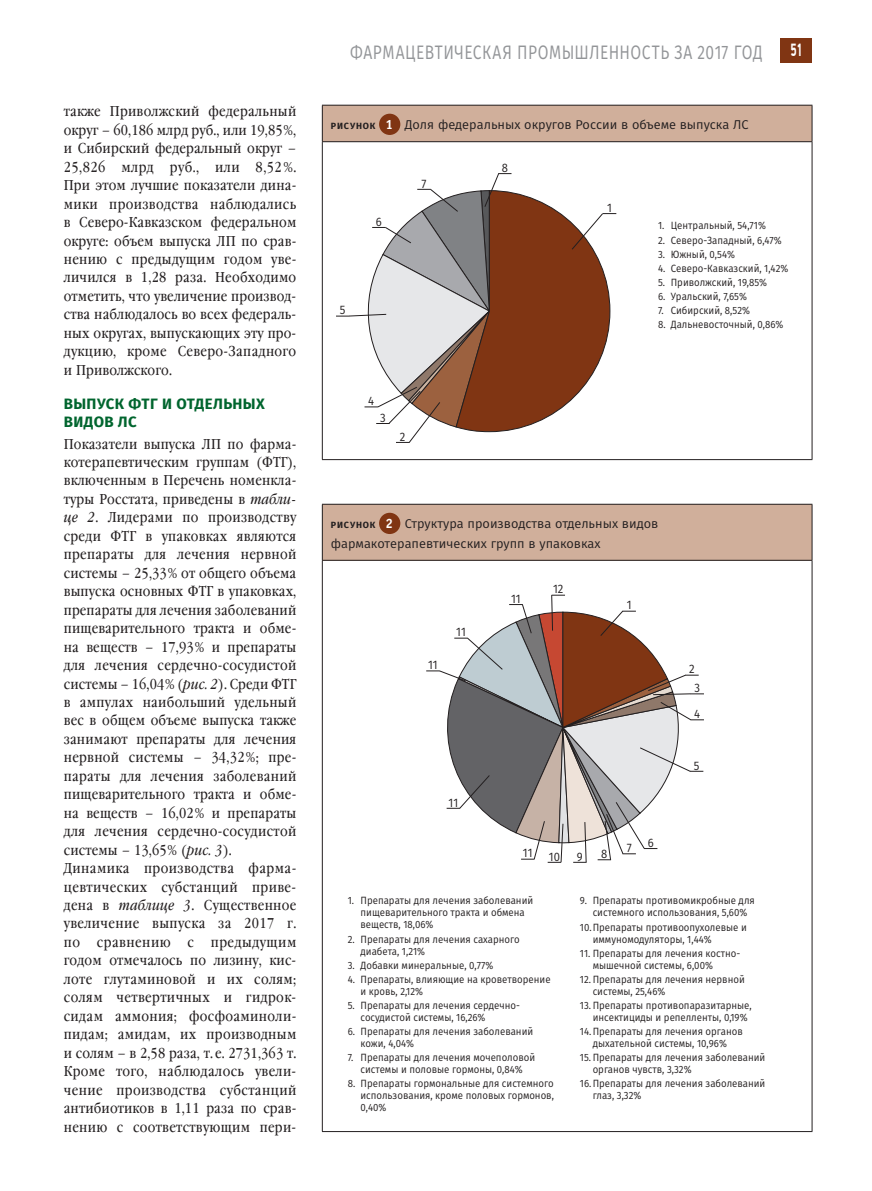
<style>
.page{position:relative;width:872px;height:1191px;background:#fff}
.page>*{position:absolute;margin:0;border:0;box-sizing:border-box;transform-origin:0 0}
.t1{font:19.5px "Fira Sans";letter-spacing:.03em;color:#939598;scale:.8 1}
.t2{font:700 18px "PF Din Display Pro";color:#fff;scale:.65 1}
.t3{font:700 15px/18.5px "Fira Sans";letter-spacing:.02em;color:#00652e}
.t4{font:14.25px/18.5px "Garamond Narrow Book ITC";letter-spacing:.02em;color:#231f20;text-align:justify}
.t5{font:12.75px/19.5px "Fira Sans";color:#231f20}
.t6{font:12.3px/18.8px "Fira Sans";color:#231f20;text-align:center;scale:.92 1}
.t7{font:10.5px/12px "Fira Sans";color:#231f20;scale:.92 1}
.s1{font-style:italic}
.s2{font-weight:700;font-size:9px}
.s3{font-family:"Officina Sans Bold ITC";font-size:13.5px;color:#fff}
</style>
<div class="page">
<div style="left:780px;top:39px;width:32px;height:24px;background:#803513"></div>
<div style="left:322px;top:105px;width:490px;height:37px;background:#d0af9b"></div>
<hr style="left:322px;top:105px;width:490px;height:1px;background:#231f20">
<hr style="left:322px;top:106px;width:1px;height:35px;background:#231f20">
<hr style="left:811px;top:106px;width:1px;height:35px;background:#231f20">
<hr style="left:322px;top:142px;width:1px;height:317px;background:#231f20">
<hr style="left:811px;top:142px;width:1px;height:317px;background:#231f20">
<hr style="left:322px;top:141px;width:490px;height:1px;background:#231f20">
<hr style="left:322px;top:459px;width:490px;height:1px;background:#231f20">
<div style="left:379px;top:114px;width:21px;height:21px;background:#803513;border-radius:50%"></div>
<svg style="left:336px;top:173px;width:280px;height:270px"></svg>
<div style="left:322px;top:504px;width:490px;height:56px;background:#d0af9b"></div>
<hr style="left:322px;top:504px;width:490px;height:1px;background:#231f20">
<hr style="left:322px;top:504px;width:1px;height:56px;background:#231f20">
<hr style="left:811px;top:504px;width:1px;height:56px;background:#231f20">
<hr style="left:322px;top:560px;width:1px;height:571px;background:#231f20">
<hr style="left:811px;top:560px;width:1px;height:571px;background:#231f20">
<hr style="left:322px;top:560px;width:490px;height:1px;background:#231f20">
<hr style="left:322px;top:1131px;width:490px;height:1px;background:#231f20">
<div style="left:379px;top:513px;width:21px;height:21px;background:#803513;border-radius:50%"></div>
<svg style="left:426px;top:594px;width:278px;height:269px"></svg>
<p class="t4" style="left:64px;top:104px;width:234px">также Приволжский федеральный округ – 60,186 млрд руб., или 19,85 %, и Сибирский федеральный округ – 25,826 млрд руб., или 8,52 %.<br>При этом лучшие показатели дина&shy;мики производства наблюдались в Северо-Кавказском федеральном округе: объем выпуска ЛП по срав&shy;нению с предыдущим годом уве&shy;личился в 1,28 раза. Необходимо отметить, что увеличение производ&shy;ства наблюдалось во всех федераль&shy;ных округах, выпускающих эту про&shy;дукцию, кроме Северо-Западного и Приволжского.</p>
<p class="t3" style="left:64px;top:394px;width:202px">ВЫПУСК ФТГ И ОТДЕЛЬНЫХ<br>ВИДОВ ЛС</p>
<p class="t4" style="left:64px;top:436px;width:234px;text-align:left">Показатели выпуска ЛП по фарма&shy;котерапевтическим группам (ФТГ), включенным в Перечень номенкла&shy;туры Росстата, приведены в <span class="s1">табли&shy;це 2</span>. Лидерами по производству среди ФТГ в упаковках являются препараты для лечения нервной системы – 25,33 % от общего объема выпуска основных ФТГ в упаковках, препараты для лечения заболеваний пищеварительного тракта и обме&shy;на веществ – 17,93 % и препараты для лечения сердечно-сосудистой системы – 16,04 % (<span class="s1">рис. 2</span>). Среди ФТГ в ампулах наибольший удельный вес в общем объеме выпуска также занимают препараты для лечения нервной системы – 34,32 %; пре&shy;параты для лечения заболеваний пищеварительного тракта и обме&shy;на веществ – 16,02 % и препараты для лечения сердечно-сосудистой системы – 13,65 % (<span class="s1">рис. 3</span>).<br>Динамика производства фарма&shy;цевтических субстанций приве&shy;дена в <span class="s1">таблице 3</span>. Существенное увеличение выпуска за 2017 г. по сравнению с предыдущим годом отмечалось по лизину, кис&shy;лоте глутаминовой и их солям; солям четвертичных и гидрок&shy;сидам аммония; фосфоаминоли&shy;пидам; амидам, их производным и солям – в 2,58 раза, т. е. 2731,363 т.<br>Кроме того, наблюдалось увели&shy;чение производства субстанций антибиотиков в 1,11 раза по срав&shy;нению с соответствующим пери-</p>
<h1 class="t1" style="left:350px;top:41px;width:517px">ФАРМАЦЕВТИЧЕСКАЯ ПРОМЫШЛЕННОСТЬ ЗА 2017 ГОД</h1>
<p class="t2" style="left:790px;top:43px;width:20px">51</p>
<p class="t5" style="left:331px;top:115px;width:419px"><span class="s2">РИСУНОК</span> <span class="s3">1</span> Доля федеральных округов России в объеме выпуска ЛС</p>
<p class="t6" style="left:376px;top:212px;width:8px">6</p>
<p class="t6" style="left:340px;top:301px;width:8px">5</p>
<p class="t6" style="left:421px;top:174px;width:7px">7</p>
<p class="t6" style="left:368px;top:391px;width:8px">4</p>
<p class="t6" style="left:380px;top:408px;width:8px">3</p>
<p class="t6" style="left:400px;top:427px;width:8px">2</p>
<p class="t6" style="left:502px;top:158px;width:8px">8</p>
<p class="t6" style="left:607px;top:198px;width:7px">1</p>
<p class="t7" style="left:658px;top:220px;width:119px">1. Центральный, 54,71%</p>
<p class="t7" style="left:658px;top:234px;width:136px">2. Северо-Западный, 6,47%</p>
<p class="t7" style="left:658px;top:248px;width:85px">3. Южный, 0,54%</p>
<p class="t7" style="left:658px;top:262px;width:143px">4. Северо-Кавказский, 1,42%</p>
<p class="t7" style="left:658px;top:276px;width:120px">5. Приволжский, 19,85%</p>
<p class="t7" style="left:658px;top:290px;width:98px">6. Уральский, 7,65%</p>
<p class="t7" style="left:658px;top:305px;width:101px">7. Сибирский, 8,52%</p>
<p class="t7" style="left:658px;top:319px;width:138px">8. Дальневосточный, 0,86%</p>
<p class="t5" style="left:331px;top:514px;width:329px"><span class="s2">РИСУНОК</span> <span class="s3">2</span> Структура производства отдельных видов фармакотерапевтических групп в упаковках</p>
<p class="t6" style="left:428px;top:655px;width:12px">11</p>
<p class="t6" style="left:456px;top:623px;width:12px">11</p>
<p class="t6" style="left:448px;top:793px;width:12px">11</p>
<p class="t6" style="left:511px;top:589px;width:12px">11</p>
<p class="t6" style="left:553px;top:580px;width:13px">12</p>
<p class="t6" style="left:627px;top:596px;width:7px">1</p>
<p class="t6" style="left:523px;top:843px;width:12px">11</p>
<p class="t6" style="left:549px;top:847px;width:14px">10</p>
<p class="t6" style="left:577px;top:847px;width:8px">9</p>
<p class="t6" style="left:601px;top:844px;width:8px">8</p>
<p class="t6" style="left:626px;top:838px;width:7px">7</p>
<p class="t6" style="left:647px;top:833px;width:8px">6</p>
<p class="t6" style="left:689px;top:660px;width:13px">2<br>3</p>
<p class="t6" style="left:694px;top:704px;width:8px">4</p>
<p class="t6" style="left:694px;top:756px;width:8px">5</p>
<p class="t7" style="left:360px;top:894px;width:189px;text-indent:-13px">1. Препараты для лечения заболеваний пищеварительного тракта и обмена веществ, 18,06%</p>
<p class="t7" style="left:360px;top:933px;width:174px;text-indent:-13px">2. Препараты для лечения сахарного диабета, 1,21%</p>
<p class="t7" style="left:348px;top:959px;width:160px">3. Добавки минеральные, 0,77%</p>
<p class="t7" style="left:360px;top:973px;width:208px;text-indent:-13px">4. Препараты, влияющие на кроветворение и кровь, 2,12%</p>
<p class="t7" style="left:360px;top:999px;width:175px;text-indent:-13px">5. Препараты для лечения сердечно&shy;сосудистой системы, 16,26%</p>
<p class="t7" style="left:360px;top:1025px;width:189px;text-indent:-13px">6. Препараты для лечения заболеваний кожи, 4,04%</p>
<p class="t7" style="left:348px;top:1051px;width:205px;text-align:center">7. Препараты для лечения мочеполовой системы и половые гормоны, 0,84%</p>
<p class="t7" style="left:360px;top:1077px;width:212px;text-align:justify;text-indent:-13px">8. Препараты гормональные для системного использования, кроме половых гормонов, 0,40%</p>
<p class="t7" style="left:580px;top:894px;width:192px;text-align:center">9. Препараты противомикробные для системного использования, 5,60%</p>
<p class="t7" style="left:592px;top:921px;width:169px;text-indent:-13px">10. Препараты противоопухолевые и иммуномодуляторы, 1,44%</p>
<p class="t7" style="left:592px;top:947px;width:162px;text-indent:-13px">11. Препараты для лечения костно&shy;мышечной системы, 6,00%</p>
<p class="t7" style="left:592px;top:973px;width:167px;text-indent:-13px">12. Препараты для лечения нервной системы, 25,46%</p>
<p class="t7" style="left:592px;top:999px;width:174px;text-indent:-13px">13. Препараты противопаразитарные, инсектициды и репелленты, 0,19%</p>
<p class="t7" style="left:580px;top:1025px;width:179px;text-align:center">14. Препараты для лечения органов дыхательной системы, 10,96%</p>
<p class="t7" style="left:592px;top:1051px;width:189px;text-indent:-13px">15. Препараты для лечения заболеваний органов чувств, 3,32%</p>
<p class="t7" style="left:592px;top:1077px;width:189px;text-indent:-13px">16. Препараты для лечения заболеваний глаз, 3,32%</p>
</div>
